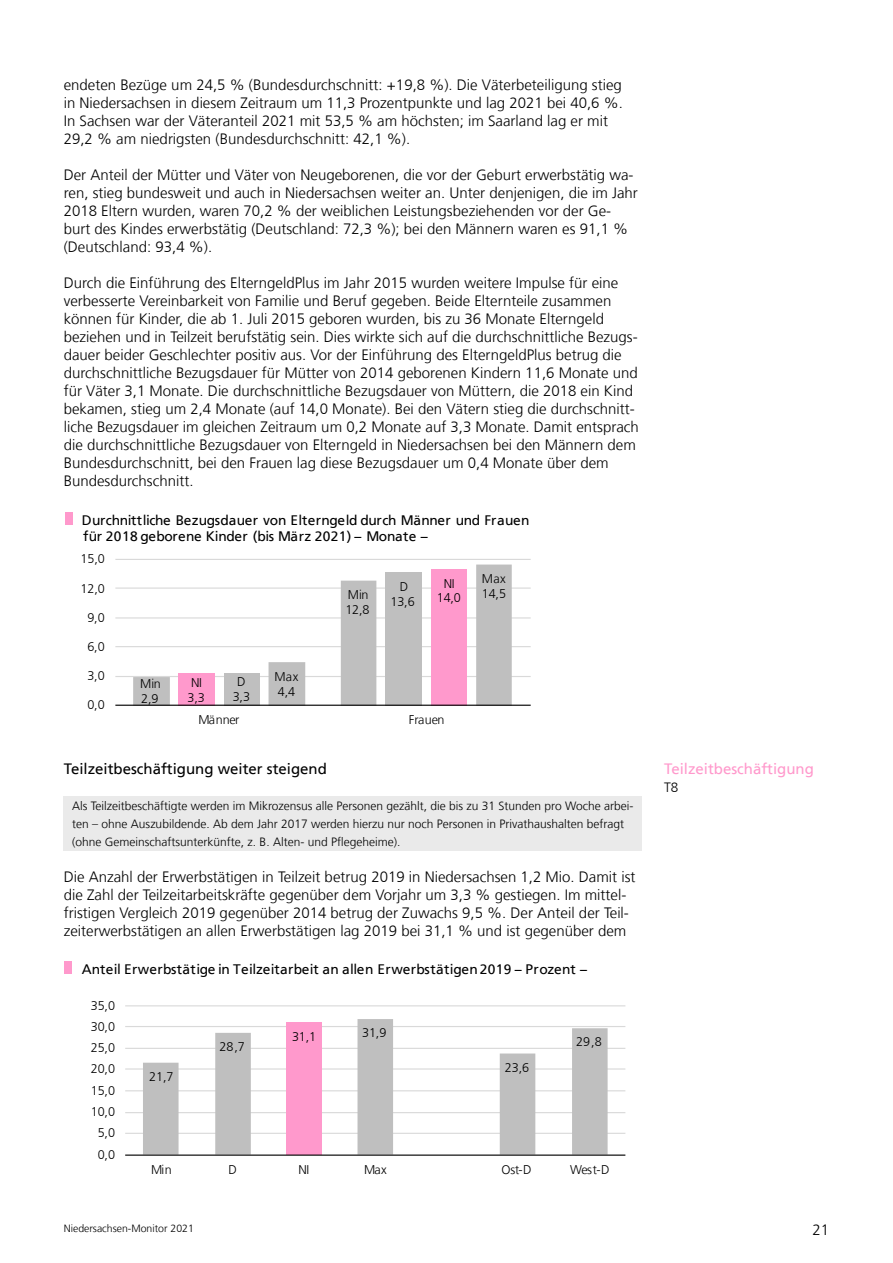
<style>
.page{position:relative;width:893px;height:1263px;background:#fff}
.page>*{position:absolute;margin:0;border:0;box-sizing:border-box;transform-origin:0 0}
.P_P_Grundtext_10Pt{font:300 15px/18px "NDS Frutiger";color:#000}
.P_P_Grundtext_10Pt-2{font:15px "NDS Frutiger";color:#000}
.t1{font:15px "NDS Frutiger";color:#f9c}
.t2{font:13.8px/16px "NDS Frutiger";letter-spacing:-.025em;color:#000}
.t3{font:13.8px "NDS Frutiger";letter-spacing:.025em;color:#000}
.t4{font:300 13.5px "NDS Frutiger";color:#000}
.t5{font:300 12.6px/14.9px "NDS Frutiger";letter-spacing:-.01em;color:#000}
.P_P_Grundtext_8Pt_Kasten{font:300 12px/18px "NDS Frutiger";color:#000}
.t6{font:300 10.5px "NDS Frutiger";color:#000}
</style>
<div class="page">
<div style="left:64px;top:797px;width:578px;height:54px;background:#eaeaea"></div>
<hr style="left:115px;top:676px;width:416px;height:1px;background:#d9d9d9">
<hr style="left:115px;top:646px;width:416px;height:1px;background:#d9d9d9">
<hr style="left:115px;top:617px;width:416px;height:1px;background:#d9d9d9">
<hr style="left:115px;top:587px;width:416px;height:2px;background:#d9d9d9">
<hr style="left:115px;top:559px;width:416px;height:1px;background:#d9d9d9">
<svg style="left:133px;top:564px;width:379px;height:141px"></svg>
<hr style="left:115px;top:705px;width:416px;height:1px;background:#000">
<div style="left:65px;top:512px;width:8px;height:13px;background:#f9c"></div>
<hr style="left:125px;top:1133px;width:500px;height:1px;background:#d9d9d9">
<hr style="left:125px;top:1112px;width:500px;height:1px;background:#d9d9d9">
<hr style="left:125px;top:1090px;width:500px;height:1px;background:#d9d9d9">
<hr style="left:125px;top:1068px;width:500px;height:1px;background:#d9d9d9">
<hr style="left:125px;top:1048px;width:500px;height:1px;background:#d9d9d9">
<hr style="left:125px;top:1026px;width:500px;height:1px;background:#d9d9d9">
<hr style="left:125px;top:1005px;width:500px;height:1px;background:#d9d9d9">
<svg style="left:143px;top:1019px;width:465px;height:135px"></svg>
<hr style="left:125px;top:1154px;width:500px;height:2px;background:#000">
<div style="left:64px;top:962px;width:8px;height:12px;background:#f9c"></div>
<p class="P_P_Grundtext_10Pt" style="left:64px;top:76px;width:561px">endeten Bezüge um 24,5 % (Bundesdurchschnitt: +19,8 %). Die Väterbeteiligung stieg in Niedersachsen in diesem Zeitraum um 11,3 Prozentpunkte und lag 2021 bei 40,6 %.<br>In Sachsen war der Väteranteil 2021 mit 53,5 % am höchsten; im Saarland lag er mit 29,2 % am niedrigsten (Bundesdurchschnitt: 42,1 %).</p>
<p class="P_P_Grundtext_10Pt" style="left:64px;top:166px;width:576px">Der Anteil der Mütter und Väter von Neugeborenen, die vor der Geburt erwerbstätig wa&shy;ren, stieg bundesweit und auch in Niedersachsen weiter an. Unter denjenigen, die im Jahr 2018 Eltern wurden, waren 70,2 % der weiblichen Leistungsbeziehenden vor der Ge&shy;burt des Kindes erwerbstätig (Deutschland: 72,3 %); bei den Männern waren es 91,1 % (Deutschland: 93,4 %).</p>
<p class="P_P_Grundtext_10Pt" style="left:64px;top:274px;width:577px">Durch die Einführung des ElterngeldPlus im Jahr 2015 wurden weitere Impulse für eine verbesserte Vereinbarkeit von Familie und Beruf gegeben. Beide Elternteile zusammen können für Kinder, die ab 1. Juli 2015 geboren wurden, bis zu 36 Monate Elterngeld beziehen und in Teilzeit berufstätig sein. Dies wirkte sich auf die durchschnittliche Bezugs&shy;dauer beider Geschlechter positiv aus. Vor der Einführung des ElterngeldPlus betrug die durchschnittliche Bezugsdauer für Mütter von 2014 geborenen Kindern 11,6 Monate und für Väter 3,1 Monate. Die durchschnittliche Bezugsdauer von Müttern, die 2018 ein Kind bekamen, stieg um 2,4 Monate (auf 14,0 Monate). Bei den Vätern stieg die durchschnitt&shy;liche Bezugsdauer im gleichen Zeitraum um 0,2 Monate auf 3,3 Monate. Damit entsprach die durchschnittliche Bezugsdauer von Elterngeld in Niedersachsen bei den Männern dem Bundesdurchschnitt, bei den Frauen lag diese Bezugsdauer um 0,4 Monate über dem Bundesdurchschnitt.</p>
<p class="t2" style="left:82px;top:512px;width:449px">Durchnittliche Bezugsdauer von Elterngeld durch Männer und Frauen für 2018 geborene Kinder (bis März 2021) − Monate −</p>
<p class="t5" style="left:81px;top:552px;width:26px">15,0</p>
<p class="t5" style="left:81px;top:581px;width:26px">12,0</p>
<p class="t5" style="left:87px;top:610px;width:19px">9,0</p>
<p class="t5" style="left:87px;top:639px;width:19px">6,0</p>
<p class="t5" style="left:87px;top:668px;width:19px">3,0</p>
<p class="t5" style="left:87px;top:698px;width:19px">0,0</p>
<p class="t5" style="left:140px;top:676px;width:22px">Min<br>2,9</p>
<p class="t5" style="left:188px;top:675px;width:19px">NI<br>3,3</p>
<p class="t5" style="left:233px;top:674px;width:19px;text-align:center">D<br>3,3</p>
<p class="t5" style="left:274px;top:669px;width:25px">Max<br>4,4</p>
<p class="t5" style="left:345px;top:588px;width:26px">Min<br>12,8</p>
<p class="t5" style="left:390px;top:580px;width:26px;text-align:center">D<br>13,6</p>
<p class="t5" style="left:437px;top:576px;width:26px;text-align:center">NI<br>14,0</p>
<p class="t5" style="left:199px;top:713px;width:42px">Männer</p>
<p class="t5" style="left:409px;top:713px;width:37px">Frauen</p>
<p class="t5" style="left:482px;top:571px;width:26px">Max<br>14,5</p>
<p class="P_P_Grundtext_10Pt-2" style="left:64px;top:760px;width:265px">Teilzeitbeschäftigung weiter steigend</p>
<p class="P_P_Grundtext_8Pt_Kasten" style="left:72px;top:797px;width:563px">Als Teilzeitbeschäftigte werden im Mikrozensus alle Personen gezählt, die bis zu 31 Stunden pro Woche arbei&shy;ten – ohne Auszubildende. Ab dem Jahr 2017 werden hierzu nur noch Personen in Privathaushalten befragt (ohne Gemeinschaftsunterkünfte, z. B. Alten- und Pflegeheime).</p>
<p class="P_P_Grundtext_10Pt" style="left:64px;top:868px;width:573px">Die Anzahl der Erwerbstätigen in Teilzeit betrug 2019 in Niedersachsen 1,2 Mio. Damit ist die Zahl der Teilzeitarbeitskräfte gegenüber dem Vorjahr um 3,3 % gestiegen. Im mittel&shy;fristigen Vergleich 2019 gegenüber 2014 betrug der Zuwachs 9,5 %. Der Anteil der Teil&shy;zeiterwerbstätigen an allen Erwerbstätigen lag 2019 bei 31,1 % und ist gegenüber dem</p>
<p class="t3" style="left:82px;top:961px;width:508px">Anteil Erwerbstätige in Teilzeitarbeit an allen Erwerbstätigen 2019 − Prozent −</p>
<p class="t5" style="left:91px;top:998px;width:26px">35,0</p>
<p class="t5" style="left:91px;top:1019px;width:26px">30,0</p>
<p class="t5" style="left:91px;top:1040px;width:26px">25,0</p>
<p class="t5" style="left:91px;top:1062px;width:26px">20,0</p>
<p class="t5" style="left:91px;top:1083px;width:26px">15,0</p>
<p class="t5" style="left:91px;top:1104px;width:26px">10,0</p>
<p class="t5" style="left:98px;top:1126px;width:19px">5,0</p>
<p class="t5" style="left:98px;top:1147px;width:19px">0,0</p>
<p class="t5" style="left:149px;top:1069px;width:26px">21,7</p>
<p class="t5" style="left:219px;top:1039px;width:27px">28,7</p>
<p class="t5" style="left:292px;top:1029px;width:26px">31,1</p>
<p class="t5" style="left:362px;top:1026px;width:26px">31,9</p>
<p class="t5" style="left:505px;top:1061px;width:26px">23,6</p>
<p class="t5" style="left:576px;top:1034px;width:27px">29,8</p>
<p class="t5" style="left:151px;top:1162px;width:22px">Min</p>
<p class="t5" style="left:228px;top:1162px;width:10px">D</p>
<p class="t5" style="left:298px;top:1162px;width:12px">NI</p>
<p class="t5" style="left:364px;top:1162px;width:24px">Max</p>
<p class="t5" style="left:501px;top:1162px;width:32px">Ost-D</p>
<p class="t5" style="left:570px;top:1162px;width:41px">West-D</p>
<p class="t1" style="left:664px;top:760px;width:151px">Teilzeitbeschäftigung</p>
<p class="t4" style="left:664px;top:780px;width:16px">T8</p>
<p class="t6" style="left:64px;top:1222px;width:132px">Niedersachsen-Monitor 2021</p>
<p class="P_P_Grundtext_10Pt" style="left:812px;top:1221px;width:18px">21</p>
</div>
